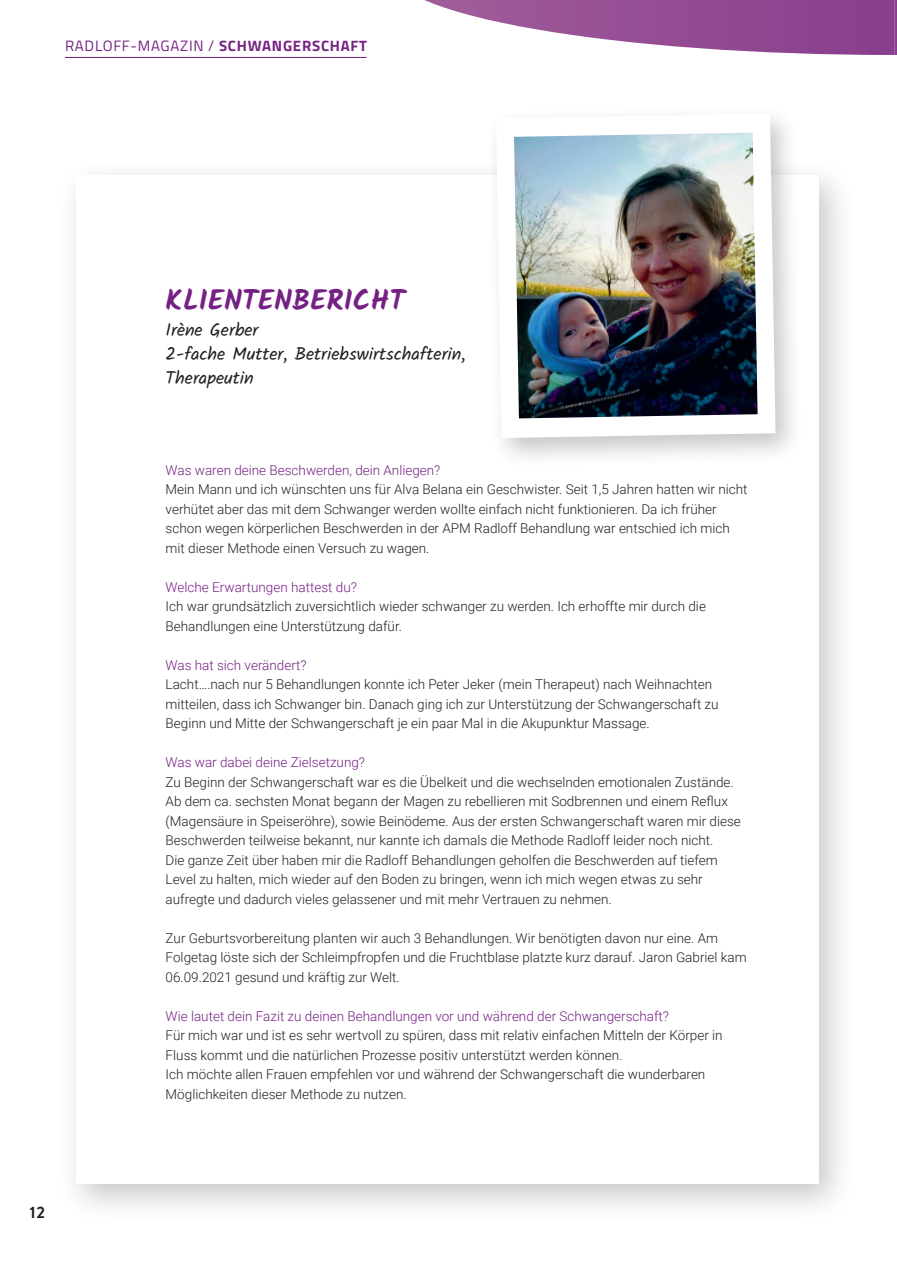
<style>
.page{position:relative;width:897px;height:1267px;background:#fff}
.page>*{position:absolute;margin:0;border:0;box-sizing:border-box;transform-origin:0 0}
.t1{font:700 28.5px "Kalam";letter-spacing:.01em;color:#752183}
.t2{font:18px/24px "Kalam";color:#231f20}
.t3{font:700 16.5px "Brandon Grotesque";color:#231f20}
.t4{font:15px "Titillium";letter-spacing:.05em;color:#752183}
.t5{font:300 13.5px/19.5px "Roboto";color:#231f20}
.t6{font:300 13.5px "Roboto";color:#752183}
.s1{font-weight:700}
</style>
<div class="page">
<hr style="left:65px;top:57px;width:302px;height:1px;background:#752183">
<div style="left:57px;top:158px;width:800px;height:1066px;background:#231f20;opacity:.25"></div>
<div style="left:76px;top:175px;width:743px;height:1009px;background:#fff"></div>
<div style="left:485px;top:104px;width:319px;height:365px;background:#231f20;opacity:.25"></div>
<svg style="left:496px;top:114px;width:279px;height:324px"></svg>
<img style="left:514px;top:133px;width:243px;height:285px">
<svg style="left:424px;top:0;width:473px;height:55px"></svg>
<p class="t4" style="left:65px;top:34px;width:304px">RADLOFF-MAGAZIN / <span class="s1">SCHWANGERSCHAFT</span></p>
<p class="t3" style="left:30px;top:1201px;width:17px">12</p>
<h1 class="t1" style="left:166px;top:284px;width:241px">KLIENTENBERICHT</h1>
<h2 class="t2" style="left:166px;top:319px;width:301px">Irène Gerber<br>2-fache Mutter, Betriebswirtschafterin,<br>Therapeutin</h2>
<p class="t6" style="left:166px;top:460px;width:276px">Was waren deine Beschwerden, dein Anliegen?</p>
<p class="t5" style="left:166px;top:479px;width:583px">Mein Mann und ich wünschten uns für Alva Belana ein Geschwister. Seit 1,5 Jahren hatten wir nicht verhütet aber das mit dem Schwanger werden wollte einfach nicht funktionieren. Da ich früher schon wegen körperlichen Beschwerden in der APM Radloff Behandlung war entschied ich mich mit dieser Methode einen Versuch zu wagen.</p>
<p class="t6" style="left:166px;top:577px;width:193px">Welche Erwartungen hattest du?</p>
<p class="t5" style="left:166px;top:596px;width:542px">Ich war grundsätzlich zuversichtlich wieder schwanger zu werden. Ich erhoffte mir durch die<br>Behandlungen eine Unterstützung dafür.</p>
<p class="t6" style="left:166px;top:655px;width:143px">Was hat sich verändert?</p>
<p class="t5" style="left:166px;top:674px;width:554px">Lacht….nach nur 5 Behandlungen konnte ich Peter Jeker (mein Therapeut) nach Weihnachten mitteilen, dass ich Schwanger bin. Danach ging ich zur Unterstützung der Schwangerschaft zu<br>Beginn und Mitte der Schwangerschaft je ein paar Mal in die Akupunktur Massage.</p>
<p class="t6" style="left:166px;top:753px;width:201px">Was war dabei deine Zielsetzung?</p>
<p class="t5" style="left:166px;top:771px;width:577px">Zu Beginn der Schwangerschaft war es die Übelkeit und die wechselnden emotionalen Zustände.<br>Ab dem ca. sechsten Monat begann der Magen zu rebellieren mit Sodbrennen und einem Reflux (Magensäure in Speiseröhre), sowie Beinödeme. Aus der ersten Schwangerschaft waren mir diese Beschwerden teilweise bekannt, nur kannte ich damals die Methode Radloff leider noch nicht.<br>Die ganze Zeit über haben mir die Radloff Behandlungen geholfen die Beschwerden auf tiefem Level zu halten, mich wieder auf den Boden zu bringen, wenn ich mich wegen etwas zu sehr aufregte und dadurch vieles gelassener und mit mehr Vertrauen zu nehmen.</p>
<p class="t5" style="left:166px;top:927px;width:582px">Zur Geburtsvorbereitung planten wir auch 3 Behandlungen. Wir benötigten davon nur eine. Am<br>Folgetag löste sich der Schleimpfropfen und die Fruchtblase platzte kurz darauf. Jaron Gabriel kam<br>06.09.2021 gesund und kräftig zur Welt.</p>
<p class="t6" style="left:166px;top:1006px;width:505px">Wie lautet dein Fazit zu deinen Behandlungen vor und während der Schwangerschaft?</p>
<p class="t5" style="left:166px;top:1025px;width:558px">Für mich war und ist es sehr wertvoll zu spüren, dass mit relativ einfachen Mitteln der Körper in Fluss kommt und die natürlichen Prozesse positiv unterstützt werden können.<br>Ich möchte allen Frauen empfehlen vor und während der Schwangerschaft die wunderbaren Möglichkeiten dieser Methode zu nutzen.</p>
</div>
